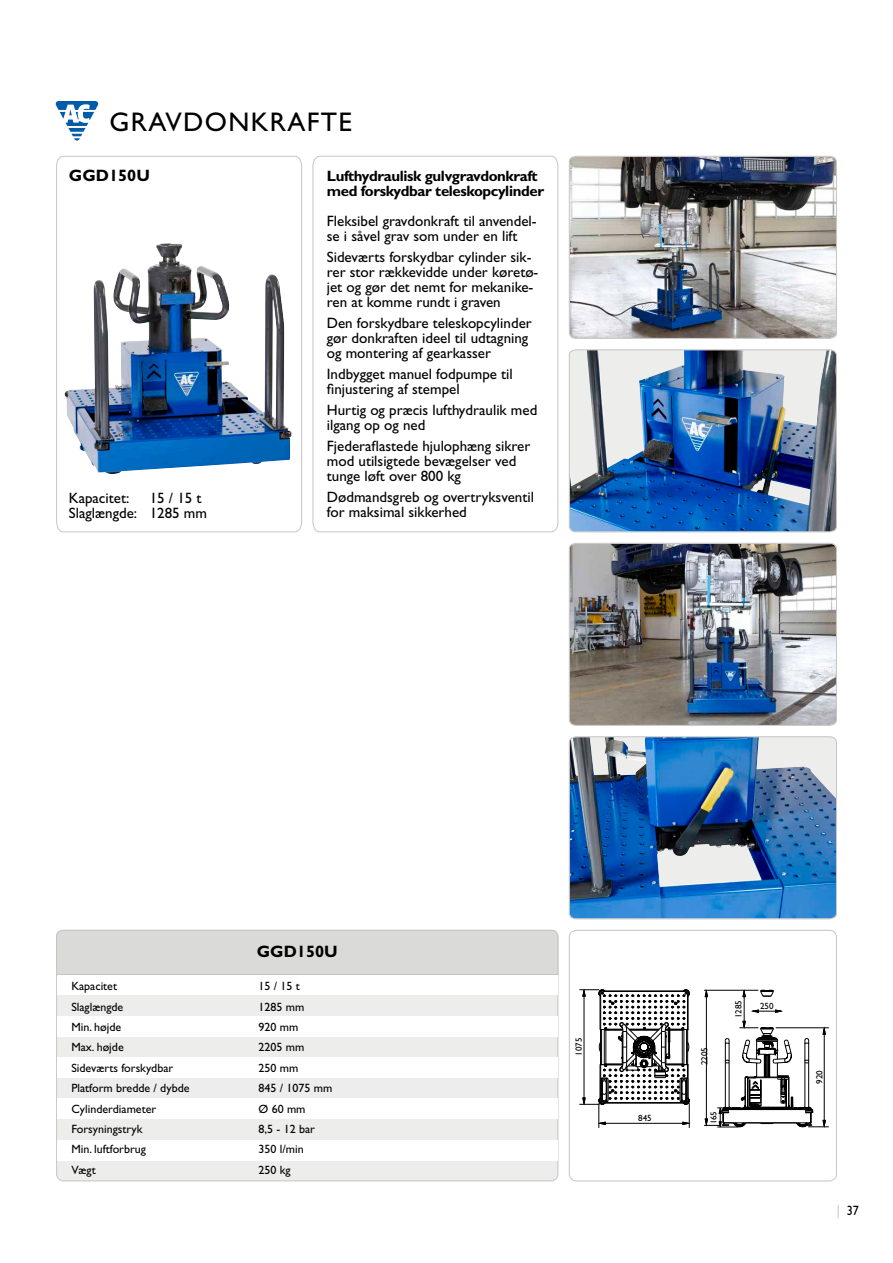
<style>
.page{position:relative;width:893px;height:1263px;background:#fff}
.page>*{position:absolute;margin:0;border:0;box-sizing:border-box;transform-origin:0 0}
.t1{font:27px "Gill Sans";letter-spacing:.05em;color:#000}
.t2{font:700 16.5px "Gill Sans";color:#000}
.t3{font:15px/15px "Gill Sans";color:#000}
.t4{font:700 15px/15px "Gill Sans";letter-spacing:-.025em;color:#000}
.t5{font:13.5px "Gill Sans";color:#000;scale:.9 1}
.t6{font:12px "Gill Sans";color:#000}
.t7{font:9px "Gill Sans";color:#000}
.t8{font:8.55px "Gill Sans";color:#000;scale:1.05 1}
.s1{color:#c5c5c5}
</style>
<div class="page">
<svg style="left:56px;top:101px;width:42px;height:40px"></svg>
<img style="left:569px;top:156px;width:268px;height:183px">
<img style="left:569px;top:542px;width:268px;height:184px">
<img style="left:569px;top:349px;width:268px;height:184px">
<img style="left:569px;top:736px;width:268px;height:184px">
<svg style="left:56px;top:155px;width:246px;height:378px"></svg>
<svg style="left:579px;top:989px;width:250px;height:139px"></svg>
<div style="left:569px;top:930px;width:268px;height:251px;border:1px solid #c5c5c5;border-radius:7px"></div>
<div style="left:57px;top:930px;width:501px;height:251px;background:#ededec;border-radius:7px"></div>
<div style="left:57px;top:975px;width:500px;height:20px;background:#fff"></div>
<div style="left:57px;top:1016px;width:501px;height:20px;background:#fff"></div>
<div style="left:57px;top:1058px;width:501px;height:20px;background:#fff"></div>
<div style="left:57px;top:1098px;width:501px;height:20px;background:#fff"></div>
<div style="left:57px;top:1141px;width:501px;height:20px;background:#fff"></div>
<svg style="left:312px;top:155px;width:247px;height:378px"></svg>
<div style="left:56px;top:929px;width:503px;height:46px;background:#dadad9"></div>
<h1 class="t1" style="left:109px;top:106px;width:244px">GRAVDONKRAFTE</h1>
<p class="t4" style="left:327px;top:169px;width:219px">Lufthydraulisk gulvgravdonkraft med forskydbar teleskopcylinder</p>
<p class="t3" style="left:327px;top:214px;width:211px">Fleksibel gravdonkraft til anvendel&shy;se i såvel grav som under en lift</p>
<p class="t3" style="left:327px;top:250px;width:213px">Sideværts forskydbar cylinder sik&shy;rer stor rækkevidde under køretø&shy;jet og gør det nemt for mekanike&shy;ren at komme rundt i graven</p>
<p class="t3" style="left:327px;top:316px;width:206px">Den forskydbare teleskopcylinder gør donkraften ideel til udtagning og montering af gearkasser</p>
<p class="t3" style="left:327px;top:367px;width:187px">Indbygget manuel fodpumpe til finjustering af stempel</p>
<p class="t3" style="left:327px;top:403px;width:212px">Hurtig og præcis lufthydraulik med ilgang op og ned</p>
<p class="t3" style="left:327px;top:439px;width:205px">Fjederaflastede hjulophæng sikrer mod utilsigtede bevægelser ved tunge løft over 800 kg</p>
<p class="t3" style="left:327px;top:490px;width:209px">Dødmandsgreb og overtryksventil for maksimal sikkerhed</p>
<p class="t2" style="left:69px;top:166px;width:82px">GGD150U</p>
<p class="t3" style="left:69px;top:491px;width:140px;text-indent:81px">15 / 15 t<br>Slaglængde: 1285 mm</p>
<p class="t3" style="left:69px;top:491px;width:62px">Kapacitet:</p>
<p class="t2" style="left:257px;top:942px;width:82px">GGD150U</p>
<p class="t6" style="left:71px;top:979px;width:47px">Kapacitet</p>
<p class="t6" style="left:258px;top:979px;width:43px">15 / 15 t</p>
<p class="t6" style="left:71px;top:999px;width:53px">Slaglængde</p>
<p class="t6" style="left:258px;top:999px;width:47px">1285 mm</p>
<p class="t6" style="left:71px;top:1020px;width:51px">Min. højde</p>
<p class="t6" style="left:258px;top:1020px;width:41px">920 mm</p>
<p class="t6" style="left:71px;top:1040px;width:54px">Max. højde</p>
<p class="t6" style="left:258px;top:1040px;width:47px">2205 mm</p>
<p class="t6" style="left:71px;top:1061px;width:103px">Sideværts forskydbar</p>
<p class="t6" style="left:258px;top:1061px;width:41px">250 mm</p>
<p class="t6" style="left:71px;top:1081px;width:120px">Platform bredde / dybde</p>
<p class="t6" style="left:258px;top:1081px;width:75px">845 / 1075 mm</p>
<p class="t6" style="left:71px;top:1101px;width:86px">Cylinderdiameter</p>
<p class="t6" style="left:258px;top:1101px;width:49px">Ø 60 mm</p>
<p class="t6" style="left:71px;top:1122px;width:73px">Forsyningstryk</p>
<p class="t6" style="left:258px;top:1122px;width:58px">8,5 - 12 bar</p>
<p class="t6" style="left:71px;top:1142px;width:76px">Min. luftforbrug</p>
<p class="t6" style="left:258px;top:1142px;width:47px">350 l/min</p>
<p class="t6" style="left:71px;top:1163px;width:26px">Vægt</p>
<p class="t6" style="left:258px;top:1163px;width:34px">250 kg</p>
<p class="t7" style="left:574px;top:1056px;width:19px;rotate:-90deg">1075</p>
<p class="t7" style="left:638px;top:1113px;width:15px">845</p>
<p class="t7" style="left:699px;top:1065px;width:19px;rotate:-90deg">2205</p>
<p class="t8" style="left:709px;top:1124px;width:14px;rotate:-90deg">165</p>
<p class="t7" style="left:733px;top:1018px;width:19px;rotate:-90deg">1285</p>
<p class="t7" style="left:760px;top:1001px;width:15px">250</p>
<p class="t7" style="left:814px;top:1084px;width:15px;rotate:-90deg">920</p>
<p class="t5" style="left:837px;top:1203px;width:26px"><span class="s1">|</span> 37</p>
</div>
